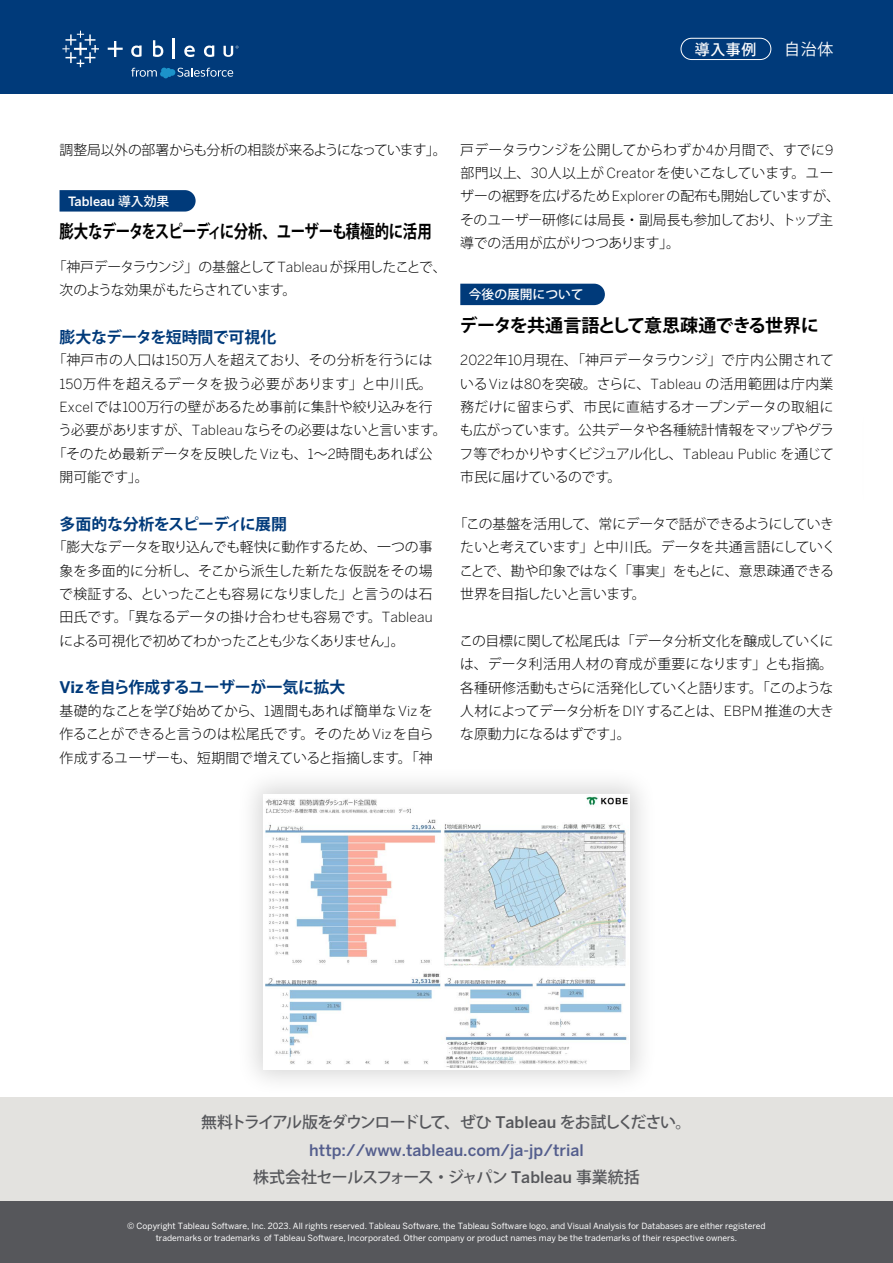
<style>
.page{position:relative;width:893px;height:1263px;background:#fff}
.page>*{position:absolute;margin:0;border:0;box-sizing:border-box;transform-origin:0 0}
.t1{font:700 18px "Koz Go Pro";letter-spacing:-.04em;color:#000;scale:.8 1}
.t2{font:700 18px "Koz Go Pro";letter-spacing:-.04em;color:#000}
.t3{font:700 15.9px "Koz Go Pro";letter-spacing:-.03em;color:#003a7a}
.t4{font:500 15.9px "Koz Go Pro";letter-spacing:-.11em;color:#56575b}
.t5{font:500 15.9px "Benton Sans";color:#545e8d}
.t6{font:500 15.9px "Koz Go Pro";letter-spacing:-.03em;color:#56575b}
.t7{font:15.9px "Koz Go Pro";color:#fff}
.t8{font:500 14.85px "Koz Go Pro";color:#fff}
.t9{font:300 13.8px/23.4px "Koz Go Pro";letter-spacing:-.015em;color:#000;text-align:justify}
.t10{font:300 13.8px "Koz Go Pro";letter-spacing:.01em;color:#000}
.t11{font:300 13.8px/23.4px "Koz Go Pro";letter-spacing:-.05em;color:#000}
.t12{font:300 13.8px "Koz Go Pro";letter-spacing:.005em;color:#000}
.t13{font:300 13.8px "Koz Go Pro";letter-spacing:.03em;color:#000}
.t14{font:500 12.75px "Benton Sans";color:#fff}
.t15{font:500 12.75px "Koz Go Pro";color:#fff}
.t16{font:8.55px/11.7px "Benton Sans";color:#fff;text-align:center}
.s1{font-family:"Koz Go Pro"}
.s2{font-family:"Benton Sans"}
</style>
<div class="page">
<svg style="left:60px;top:190px;width:136px;height:22px;background:#0b427f"></svg>
<div style="left:460px;top:284px;width:145px;height:21px;background:#003a7a"></div>
<div style="left:236px;top:766px;width:422px;height:331px;background:#000;opacity:.16"></div>
<div style="left:264px;top:794px;width:366px;height:276px;background:#fff"></div>
<img style="left:266px;top:796px;width:362px;height:271px">
<div style="left:0;top:0;width:893px;height:94px;background:#003a7a"></div>
<div style="left:681px;top:38px;width:90px;height:22px;border:1px solid #fff;border-radius:11px"></div>
<hr style="left:892px;top:94px;width:1px;height:233px;background:#dcdddd">
<div style="left:0;top:1097px;width:893px;height:166px;background:#e3e2df"></div>
<div style="left:0;top:1201px;width:893px;height:62px;background:#56575b"></div>
<svg style="left:131px;top:68px;width:102px;height:10px"></svg>
<svg style="left:62px;top:31px;width:37px;height:36px"></svg>
<svg style="left:153px;top:40px;width:10px;height:17px"></svg>
<hr style="left:172px;top:38px;width:3px;height:21px;background:#fff">
<svg style="left:184px;top:46px;width:11px;height:11px"></svg>
<svg style="left:131px;top:45px;width:11px;height:12px"></svg>
<svg style="left:204px;top:45px;width:10px;height:12px"></svg>
<svg style="left:108px;top:41px;width:15px;height:16px"></svg>
<svg style="left:223px;top:46px;width:15px;height:11px"></svg>
<p class="t8" style="left:695px;top:40px;width:63px">導入事例</p>
<p class="t7" style="left:784px;top:39px;width:51px">自治体</p>
<p class="t9" style="left:60px;top:138px;width:388px">調整局以外の部署からも分析の相談が来るようになっています」。</p>
<p class="t14" style="left:68px;top:193px;width:103px">Tableau <span class="s1">導入効果</span></p>
<h1 class="t1" style="left:60px;top:220px;width:467px">膨大なデータをスピーディに分析、ユーザーも積極的に活用</h1>
<p class="t11" style="left:60px;top:255px;width:388px;text-indent:-7px">「神戸データラウンジ」の基盤として<span class="s2">Tableau</span>が採用したことで、次のような効果がもたらされています。</p>
<p class="t3" style="left:60px;top:326px;width:218px">膨大なデータを短時間で可視化</p>
<p class="t10" style="left:53px;top:351px;width:381px">「神戸市の人口は<span class="s2">150</span>万人を超えており、その分析を行うには</p>
<p class="t13" style="left:60px;top:374px;width:374px"><span class="s2">150</span>万件を超えるデータを扱う必要があります」と中川氏。</p>
<p class="t12" style="left:60px;top:398px;width:375px"><span class="s2">Excel</span>では<span class="s2">100</span>万行の壁があるため事前に集計や絞り込みを行</p>
<p class="t9" style="left:58px;top:419px;width:390px">う必要がありますが、<span class="s2">Tableau</span>ならその必要はないと言います。</p>
<p class="t10" style="left:53px;top:445px;width:381px">「そのため最新データを反映した<span class="s2">Viz</span>も、<span class="s2">1</span>～<span class="s2">2</span>時間もあれば公</p>
<p class="t9" style="left:60px;top:465px;width:90px">開可能です」。</p>
<p class="t3" style="left:60px;top:514px;width:229px">多面的な分析をスピーディに展開</p>
<p class="t9" style="left:59px;top:536px;width:375px;text-indent:-6px">「膨大なデータを取り込んでも軽快に動作するため、一つの事象を多面的に分析し、そこから派生した新たな仮説をその場で検証する、といったことも容易になりました」と言うのは石田氏です。「異なるデータの掛け合わせも容易です。<span class="s2">Tableau</span>による可視化で初めてわかったことも少なくありません」。</p>
<p class="t3" style="left:60px;top:677px;width:287px"><span class="s2">Viz</span>を自ら作成するユーザーが一気に拡大</p>
<p class="t9" style="left:60px;top:699px;width:375px">基礎的なことを学び始めてから、<span class="s2">1</span>週間もあれば簡単な<span class="s2">Viz</span>を作ることができると言うのは松尾氏です。そのため<span class="s2">Viz</span>を自ら作成するユーザーも、短期間で増えていると指摘します。「神</p>
<p class="t9" style="left:460px;top:138px;width:382px;text-align:left">戸データラウンジを公開してからわずか<span class="s2">4</span>か月間で、すでに<span class="s2">9</span>部門以上、<span class="s2">30</span>人以上が<span class="s2">Creator</span>を使いこなしています。ユーザーの裾野を広げるため<span class="s2">Explorer</span>の配布も開始していますが、そのユーザー研修には局長・副局長も参加しており、トップ主導での活用が広がりつつあります」。</p>
<p class="t15" style="left:469px;top:286px;width:116px">今後の展開について</p>
<h1 class="t2" style="left:460px;top:313px;width:361px">データを共通言語として意思疎通できる世界に</h1>
<p class="t9" style="left:460px;top:348px;width:376px"><span class="s2">2022</span>年<span class="s2">10</span>月現在、「神戸データラウンジ」で庁内公開されている<span class="s2">Viz</span>は<span class="s2">80</span>を突破。さらに、<span class="s2">Tableau</span> の活用範囲は庁内業務だけに留まらず、市民に直結するオープンデータの取組にも広がっています。公共データや各種統計情報をマップやグラフ等でわかりやすくビジュアル化し、<span class="s2">Tableau Public</span> を通じて市民に届けているのです。</p>
<p class="t9" style="left:459px;top:512px;width:378px;text-align:left;text-indent:-6px">「この基盤を活用して、常にデータで話ができるようにしていきたいと考えています」と中川氏。データを共通言語にしていくことで、勘や印象ではなく「事実」をもとに、意思疎通できる世界を目指したいと言います。</p>
<p class="t9" style="left:459px;top:629px;width:376px">この目標に関して松尾氏は「データ分析文化を醸成していくには、データ利活用人材の育成が重要になります」とも指摘。各種研修活動もさらに活発化していくと語ります。「このような人材によってデータ分析を<span class="s2">DIY</span>することは、<span class="s2">EBPM</span>推進の大きな原動力になるはずです」。</p>
<p class="t4" style="left:201px;top:1112px;width:492px">無料トライアル版をダウンロードして、ぜひ <span class="s2">Tableau</span> をお試しください。</p>
<p class="t5" style="left:309px;top:1140px;width:276px">http://www.tableau.com/ja-jp/trial</p>
<p class="t6" style="left:253px;top:1167px;width:388px">株式会社セールスフォース・ジャパン <span class="s2">Tableau</span> 事業統括</p>
<p class="t16" style="left:127px;top:1220px;width:640px">© Copyright Tableau Software, Inc. 2023. All rights reserved. Tableau Software, the Tableau Software logo, and Visual Analysis for Databases are either registered trademarks or trademarks of Tableau Software, Incorporated. Other company or product names may be the trademarks of their respective owners.</p>
</div>
